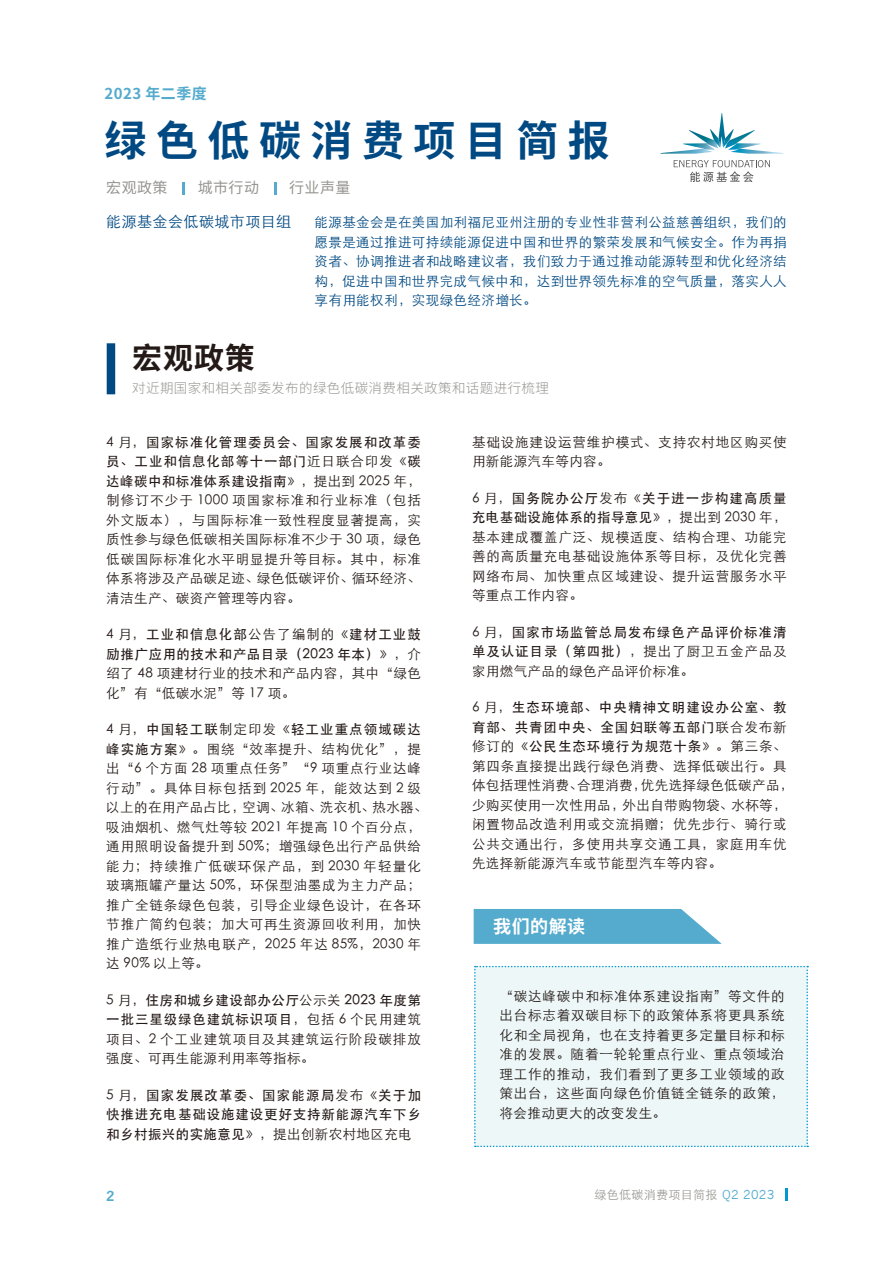
<style>
.page{position:relative;width:893px;height:1263px;background:#fff}
.page>*{position:absolute;margin:0;border:0;box-sizing:border-box;transform-origin:0 0}
.t1{font:700 42px "Source Han Sans CN";letter-spacing:.225em;color:#004982}
.t2{font:700 30px "Source Han Sans CN";color:#231916}
.t3{font:700 18px "Source Han Sans CN";letter-spacing:.03em;color:#fff}
.t4{font:300 15px "ST Heiti SC";letter-spacing:.03em;color:#004982}
.t5{font:15px "Source Han Sans CN";letter-spacing:.03em;color:#959490}
.t6{font:700 15px "Source Han Sans CN";letter-spacing:.03em;color:#54abcd}
.t7{font:300 13.5px/19.5px "ST Heiti SC";letter-spacing:.06em;color:#231916;text-align:justify}
.t8{font:300 13.5px/19.5px "ST Heiti SC";letter-spacing:.03em;color:#004982;text-align:justify}
.t9{font:500 13.5px/19.5px "ST Heiti SC";letter-spacing:.06em;color:#231916;text-align:justify}
.t10{font:300 13.5px "Source Han Sans CN";letter-spacing:.03em;color:#959490}
.t11{font:700 13.5px "News Gothic";color:#54abcd}
.t12{font:300 12px "ST Heiti SC";letter-spacing:.03em;color:#9b9a95}
.s1{font-weight:500}
.s2{font-weight:300}
.s3{font-family:"News Gothic";font-weight:400;color:#54abcd}
</style>
<div class="page">
<svg style="left:786px;top:1188px;width:2px;height:13px"></svg>
<svg style="left:183px;top:182px;width:2px;height:13px"></svg>
<svg style="left:274px;top:182px;width:2px;height:13px"></svg>
<svg style="left:107px;top:343px;width:8px;height:51px"></svg>
<img style="left:734px;top:130px;width:21px;height:11px">
<img style="left:740px;top:143px;width:20px;height:6px">
<img style="left:731px;top:149px;width:52px;height:5px">
<img style="left:725px;top:129px;width:9px;height:10px">
<img style="left:689px;top:130px;width:21px;height:11px">
<img style="left:683px;top:143px;width:21px;height:6px">
<img style="left:660px;top:149px;width:52px;height:5px">
<img style="left:710px;top:129px;width:8px;height:10px">
<img style="left:718px;top:113px;width:7px;height:26px">
<svg style="left:704px;top:139px;width:36px;height:11px"></svg>
<svg style="left:674px;top:160px;width:96px;height:22px"></svg>
<div style="left:474px;top:966px;width:334px;height:181px;background:#edf7f8"></div>
<svg style="left:474px;top:909px;width:248px;height:35px;background:#62b2d1"></svg>
<p class="t6" style="left:105px;top:85px;width:104px">2023 年二季度</p>
<p class="t1" style="left:105px;top:117px;width:507px">绿色低碳消费项目简报</p>
<p class="t5" style="left:106px;top:179px;width:63px">宏观政策</p>
<p class="t5" style="left:198px;top:179px;width:63px">城市行动</p>
<p class="t5" style="left:289px;top:179px;width:63px">行业声量</p>
<p class="t4" style="left:106px;top:208px;width:186px">能源基金会低碳城市项目组</p>
<p class="t2" style="left:132px;top:341px;width:124px">宏观政策</p>
<p class="t8" style="left:315px;top:211px;width:474px">能源基金会是在美国加利福尼亚州注册的专业性非营利公益慈善组织，我们的愿景是通过推进可持续能源促进中国和世界的繁荣发展和气候安全。作为再捐资者、协调推进者和战略建议者，我们致力于通过推动能源转型和优化经济结构，促进中国和世界完成气候中和，达到世界领先标准的空气质量，落实人人享有用能权利，实现绿色经济增长。</p>
<p class="t10" style="left:132px;top:381px;width:418px">对近期国家和相关部委发布的绿色低碳消费相关政策和话题进行梳理</p>
<p class="t7" style="left:106px;top:430px;width:316px">4 月，<span class="s1">国家标准化管理委员会、国家发展和改革委员、工业和信息化部等十一部门</span>近日联合印发<span class="s1">《碳达峰碳中和标准体系建设指南》</span>，提出到 2025 年，制修订不少于 1000 项国家标准和行业标准（包括外文版本），与国际标准一致性程度显著提高，实质性参与绿色低碳相关国际标准不少于 30 项，绿色低碳国际标准化水平明显提升等目标。其中，标准体系将涉及产品碳足迹、绿色低碳评价、循环经济、清洁生产、碳资产管理等内容。</p>
<p class="t7" style="left:106px;top:623px;width:316px">4 月，<span class="s1">工业和信息化部</span>公告了编制的<span class="s1">《建材工业鼓励推广应用的技术和产品目录（2023 年本）》</span>，介绍了 48 项建材行业的技术和产品内容，其中“绿色化”有“低碳水泥”等 17 项。</p>
<p class="t7" style="left:106px;top:718px;width:323px;text-align:left">4 月，<span class="s1">中国轻工联</span>制定印发<span class="s1">《轻工业重点领域碳达峰实施方案》</span>。围绕“效率提升、结构优化”，提出“6 个方面 28 项重点任务”“9 项重点行业达峰行动”。具体目标包括到 2025 年，能效达到 2 级以上的在用产品占比，空调、冰箱、洗衣机、热水器、吸油烟机、燃气灶等较 2021 年提高 10 个百分点，通用照明设备提升到 50%；增强绿色出行产品供给能力；持续推广低碳环保产品，到 2030 年轻量化玻璃瓶罐产量达 50%，环保型油墨成为主力产品；推广全链条绿色包装，引导企业绿色设计，在各环节推广简约包装；加大可再生资源回收利用，加快推广造纸行业热电联产，2025 年达 85%，2030 年达 90% 以上等。</p>
<p class="t7" style="left:106px;top:989px;width:316px">5 月，<span class="s1">住房和城乡建设部办公厅</span>公示关 <span class="s1">2023 年度第一批三星级绿色建筑标识项目</span>，包括 6 个民用建筑项目、2 个工业建筑项目及其建筑运行阶段碳排放强度、可再生能源利用率等指标。</p>
<p class="t9" style="left:106px;top:1085px;width:316px"><span class="s2">5 月，</span>国家发展改革委、国家能源局<span class="s2">发布</span>《关于加快推进充电基础设施建设更好支持新能源汽车下乡和乡村振兴的实施意见》<span class="s2">，提出创新农村地区充电</span></p>
<p class="t7" style="left:472px;top:430px;width:316px">基础设施建设运营维护模式、支持农村地区购买使用新能源汽车等内容。</p>
<p class="t7" style="left:472px;top:486px;width:316px">6 月，<span class="s1">国务院办公厅</span>发布<span class="s1">《关于进一步构建高质量充电基础设施体系的指导意见》</span>，提出到 2030 年，基本建成覆盖广泛、规模适度、结构合理、功能完善的高质量充电基础设施体系等目标，及优化完善网络布局、加快重点区域建设、提升运营服务水平等重点工作内容。</p>
<p class="t7" style="left:472px;top:621px;width:316px">6 月，<span class="s1">国家市场监管总局发布绿色产品评价标准清单及认证目录（第四批）</span>，提出了厨卫五金产品及家用燃气产品的绿色产品评价标准。</p>
<p class="t7" style="left:472px;top:696px;width:323px;text-align:left">6 月，<span class="s1">生态环境部、中央精神文明建设办公室、教育部、共青团中央、全国妇联等五部门</span>联合发布新修订的<span class="s1">《公民生态环境行为规范十条》</span>。第三条、第四条直接提出践行绿色消费、选择低碳出行。具体包括理性消费、合理消费，优先选择绿色低碳产品，少购买使用一次性用品，外出自带购物袋、水杯等，闲置物品改造利用或交流捐赠；优先步行、骑行或公共交通出行，多使用共享交通工具，家庭用车优先选择新能源汽车或节能型汽车等内容。</p>
<p class="t3" style="left:493px;top:916px;width:94px">我们的解读</p>
<p class="t7" style="left:500px;top:984px;width:286px">“碳达峰碳中和标准体系建设指南”等文件的出台标志着双碳目标下的政策体系将更具系统化和全局视角，也在支持着更多定量目标和标准的发展。随着一轮轮重点行业、重点领域治理工作的推动，我们看到了更多工业领域的政策出台，这些面向绿色价值链全链条的政策，将会推动更大的改变发生。</p>
<p class="t11" style="left:106px;top:1187px;width:10px">2</p>
<p class="t12" style="left:594px;top:1184px;width:181px">绿色低碳消费项目简报 <span class="s3">Q2 2023</span></p>
</div>
